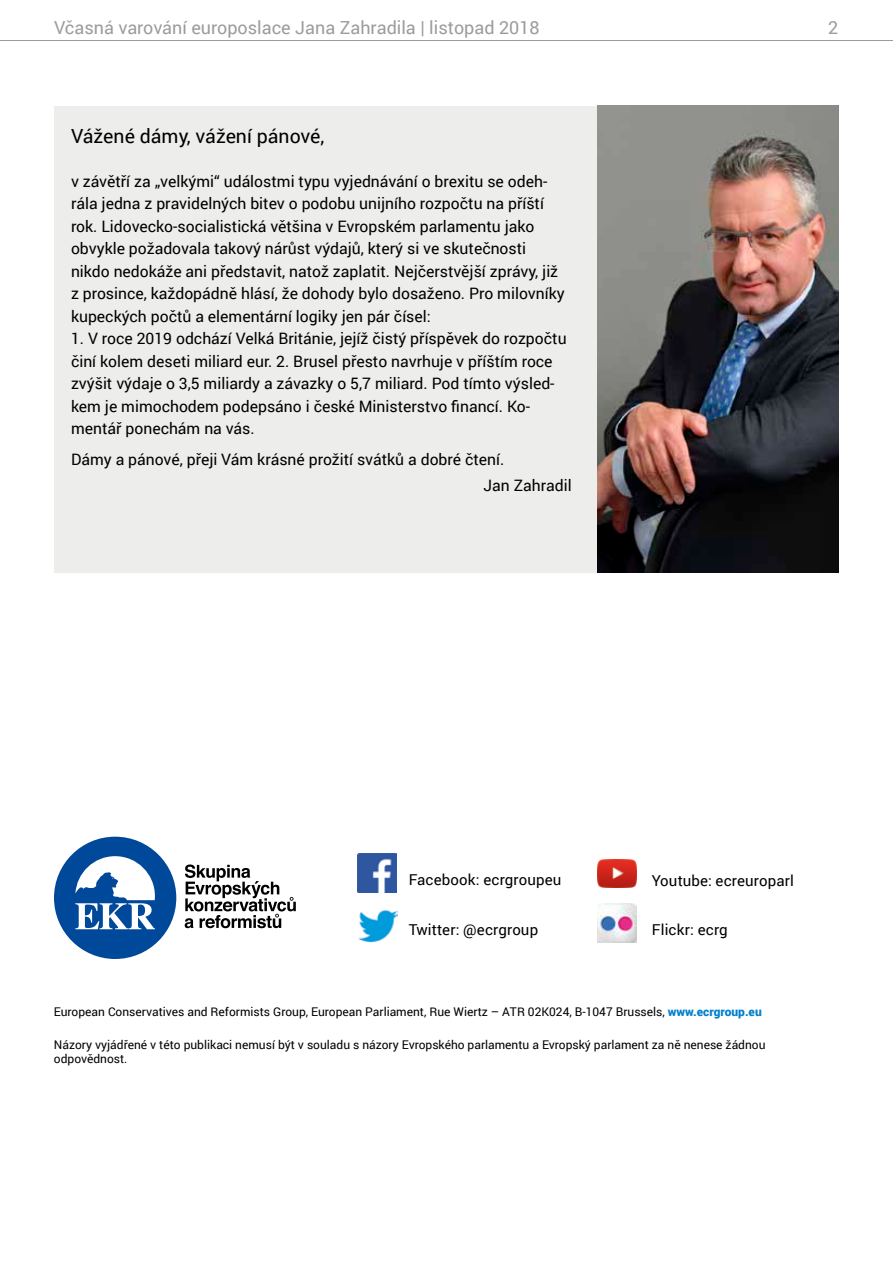
<style>
.page{position:relative;width:893px;height:1263px;background:#fff}
.page>*{position:absolute;margin:0;border:0;box-sizing:border-box;transform-origin:0 0}
.t1{font:19.5px "Roboto";color:#000}
.t2{font:18px "Roboto";color:#9c9c9c}
.t3{font:15.75px/22.5px "Roboto";color:#000}
.t4{font:15px "Roboto";letter-spacing:.01em;color:#000}
.t5{font:12px/14.4px "Roboto";color:#000}
.s1{font-weight:900;color:#0081cc}
</style>
<div class="page">
<hr style="left:0;top:40px;width:893px;height:1px;background:#9c9c9c">
<div style="left:54px;top:106px;width:543px;height:467px;background:#ededec"></div>
<img style="left:597px;top:106px;width:242px;height:467px">
<img style="left:357px;top:854px;width:39px;height:38px">
<img style="left:597px;top:903px;width:39px;height:40px">
<img style="left:358px;top:910px;width:39px;height:33px">
<img style="left:597px;top:859px;width:40px;height:28px">
<svg style="left:54px;top:837px;width:122px;height:122px"></svg>
<svg style="left:185px;top:864px;width:111px;height:64px"></svg>
<p class="t2" style="left:54px;top:15px;width:487px">Včasná varování europoslace Jana Zahradila | listopad 2018</p>
<p class="t2" style="left:828px;top:15px;width:12px">2</p>
<p class="t1" style="left:71px;top:122px;width:255px">Vážené dámy, vážení pánové,</p>
<p class="t3" style="left:71px;top:169px;width:495px">v závětří za „velkými“ událostmi typu vyjednávání o brexitu se odeh&shy;rála jedna z pravidelných bitev o podobu unijního rozpočtu na příští rok. Lidovecko-socialistická většina v Evropském parlamentu jako obvykle požadovala takový nárůst výdajů, který si ve skutečnosti nikdo nedokáže ani představit, natož zaplatit. Nejčerstvější zprávy, již z prosince, každopádně hlásí, že dohody bylo dosaženo. Pro milovníky kupeckých počtů a elementární logiky jen pár čísel:</p>
<p class="t3" style="left:71px;top:327px;width:497px">1. V roce 2019 odchází Velká Británie, jejíž čistý příspěvek do rozpočtu činí kolem deseti miliard eur. 2. Brusel přesto navrhuje v příštím roce zvýšit výdaje o 3,5 miliardy a závazky o 5,7 miliard. Pod tímto výsled&shy;kem je mimochodem podepsáno i české Ministerstvo financí. Ko&shy;mentář ponechám na vás.</p>
<p class="t3" style="left:483px;top:446px;width:90px;line-height:26px;text-indent:-412px">Dámy a pánové, přeji Vám krásné prožití svátků a dobré čtení.<br>Jan Zahradil</p>
<p class="t4" style="left:409px;top:869px;width:154px">Facebook: ecrgroupeu</p>
<p class="t4" style="left:652px;top:870px;width:143px">Youtube: ecreuroparl</p>
<p class="t4" style="left:409px;top:919px;width:131px">Twitter: @ecrgroup</p>
<p class="t4" style="left:652px;top:919px;width:77px">Flickr: ecrg</p>
<p class="t5" style="left:54px;top:1004px;width:709px">European Conservatives and Reformists Group, European Parliament, Rue Wiertz – ATR 02K024, B-1047 Brussels, <span class="s1">www.ecrgroup.eu</span></p>
<p class="t5" style="left:54px;top:1037px;width:713px">Názory vyjádřené v této publikaci nemusí být v souladu s názory Evropského parlamentu a Evropský parlament za ně nenese žádnou odpovědnost.</p>
</div>
